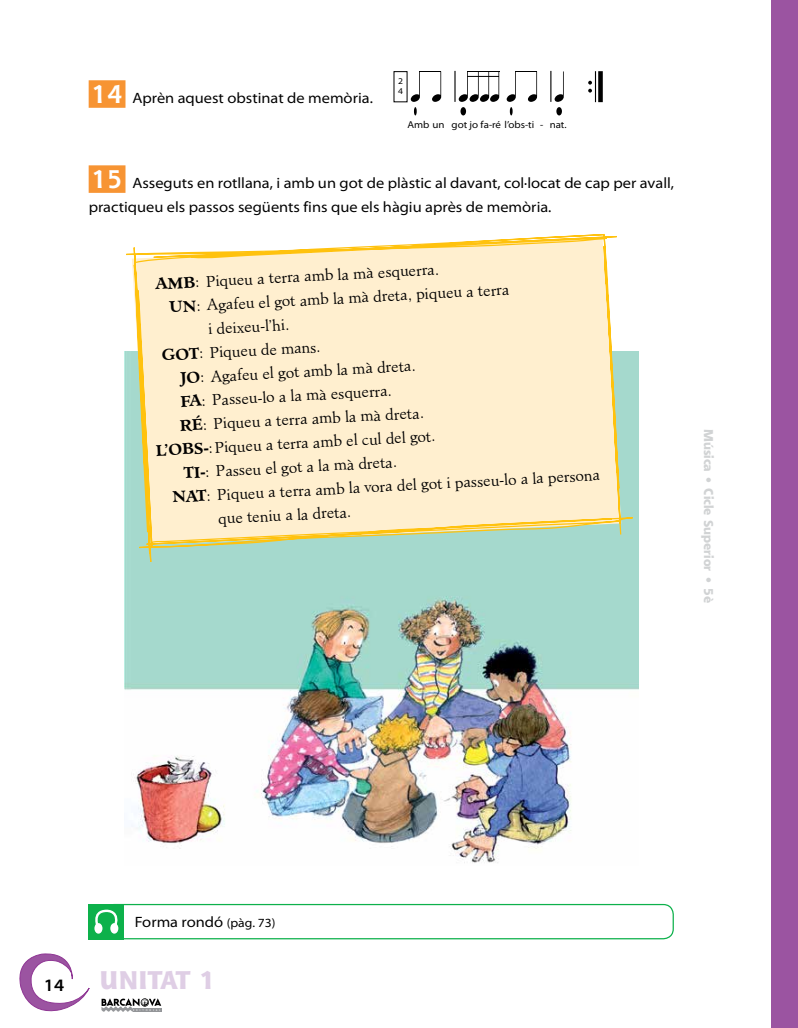
<style>
.page{position:relative;width:798px;height:1028px;background:#fff}
.page>*{position:absolute;margin:0;border:0;box-sizing:border-box;transform-origin:0 0}
.t1{font:800 25px "Shannon Std";color:#dfcee5}
.t2{font:600 semi-expanded 17.5px "Myriad Pro";color:#000}
.t3{font:300 15px "Minister Std";color:#000}
.t4{font:semi-expanded 15px/23.8px "Myriad Pro";color:#000}
.t5{font:800 12.5px "Shannon Std";color:#d1d3d4}
.t6{font:semi-expanded 10px "Myriad Pro";color:#000}
.t7{font:semi-expanded 8.88px/10px "Myriad Pro";color:#000}
.s1{font-family:"Shannon Std";font-weight:700;font-stretch:normal;font-size:25px;color:#fff}
.s2{font-weight:700}
.s3{font-size:12.5px}
</style>
<div class="page">
<div style="left:771px;top:0;width:26px;height:1028px;background:#9b54a1"></div>
<img style="left:267px;top:549px;width:309px;height:314px">
<div style="left:103px;top:904px;width:570px;height:35px;border:1px solid #0db14b;border-radius:10px"></div>
<svg style="left:554px;top:94px;width:9px;height:8px"></svg>
<svg style="left:410px;top:71px;width:31px;height:44px"></svg>
<svg style="left:506px;top:71px;width:31px;height:44px"></svg>
<div style="left:460px;top:107px;width:6px;height:8px;background:#000;border-radius:50%"></div>
<div style="left:556px;top:107px;width:5px;height:8px;background:#000;border-radius:50%"></div>
<hr style="left:454px;top:71px;width:1px;height:31px;background:#000">
<hr style="left:550px;top:71px;width:1px;height:31px;background:#000">
<svg style="left:458px;top:72px;width:41px;height:30px"></svg>
<hr style="left:467px;top:71px;width:32px;height:1px;background:#000">
<div style="left:267px;top:264px;width:309px;height:252px;background:#ffefcf"></div>
<svg style="left:267px;top:516px;width:309px;height:33px;background:#d5deb2"></svg>
<svg style="left:576px;top:71px;width:84px;height:869px"></svg>
<svg style="left:267px;top:233px;width:351px;height:31px"></svg>
<svg style="left:19px;top:80px;width:248px;height:932px"></svg>
<p class="t4" style="left:92px;top:86px;width:282px"><span class="s1">14</span> Aprèn aquest obstinat de memòria.</p>
<p class="t7" style="left:398px;top:76px;width:6px">2<br>4</p>
<p class="t6" style="left:407px;top:118px;width:161px">Amb un got jo fa-ré l’obs-ti - nat.</p>
<p class="t4" style="left:89px;top:171px;width:586px"><span class="s1">15</span> Asseguts en rotllana, i amb un got de plàstic al davant, col·locat de cap per avall, practiqueu els passos següents fins que els hàgiu après de memòria.</p>
<p class="t3" style="left:155px;top:275px;width:285px;rotate:-3deg"><span class="s2">AMB</span>: Piqueu a terra amb la mà esquerra.</p>
<p class="t3" style="left:169px;top:298px;width:342px;rotate:-3deg"><span class="s2">UN</span>: Agafeu el got amb la mà dreta, piqueu a terra</p>
<p class="t3" style="left:208px;top:320px;width:83px;rotate:-3deg">i deixeu-l’hi.</p>
<p class="t3" style="left:161px;top:346px;width:160px;rotate:-3deg"><span class="s2">GOT</span>: Piqueu de mans.</p>
<p class="t3" style="left:179px;top:369px;width:237px;rotate:-3deg"><span class="s2">JO</span>: Agafeu el got amb la mà dreta.</p>
<p class="t3" style="left:180px;top:392px;width:213px;rotate:-3deg"><span class="s2">FA</span>: Passeu-lo a la mà esquerra.</p>
<p class="t3" style="left:179px;top:416px;width:246px;rotate:-3deg"><span class="s2">RÉ</span>: Piqueu a terra amb la mà dreta.</p>
<p class="t3" style="left:155px;top:441px;width:281px;rotate:-3deg"><span class="s2">L’OBS-</span>:Piqueu a terra amb el cul del got.</p>
<p class="t3" style="left:183px;top:464px;width:215px;rotate:-3deg"><span class="s2">TI-</span>: Passeu el got a la mà dreta.</p>
<p class="t3" style="left:172px;top:488px;width:429px;rotate:-3deg"><span class="s2">NAT</span>: Piqueu a terra amb la vora del got i passeu-lo a la persona</p>
<p class="t3" style="left:218px;top:509px;width:135px;rotate:-3deg">que teniu a la dreta.</p>
<p class="t5" style="left:716px;top:428px;width:176px;rotate:90deg">Música • Cicle Superior • 5è</p>
<p class="t4" style="left:135px;top:910px;width:142px">Forma rondó <span class="s3">(pàg. 73)</span></p>
<p class="t2" style="left:44px;top:974px;width:22px">14</p>
<h1 class="t1" style="left:99px;top:963px;width:117px">Unitat 1</h1>
</div>
